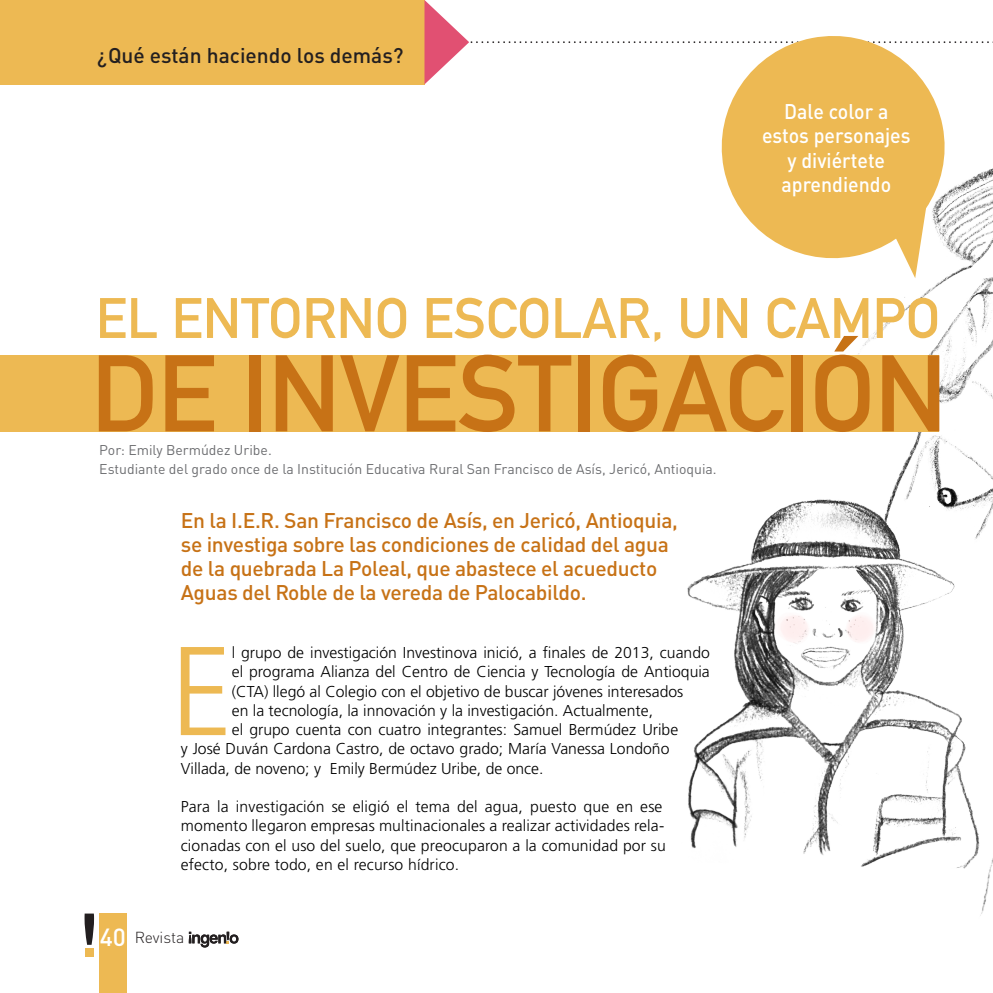
<style>
.page{position:relative;width:993px;height:993px;background:#fff}
.page>*{position:absolute;margin:0;border:0;box-sizing:border-box;transform-origin:0 0}
.TEXTO_CORRIDO{font:300 126px "Frutiger LT Std";color:#edb953}
.BASE_TÍTULO{font:106.75px "DIN Mittelschrift Std";letter-spacing:-.005em;color:#c77216}
.BASE_TÍTULO-2{font:56px "DIN Mittelschrift Std";color:#edb953}
.ENTRADILLA{font:500 21px/24px "DIN Pro";letter-spacing:-.015em;color:#c77216}
.QR{font:500 21px/24.5px "DIN Pro";color:#fff;text-align:center;scale:.93 1}
.t1{font:500 21px "DIN Pro";color:#231f20}
.TEXTO_CORRIDO-2{font:300 15.75px/19.2px "Frutiger LT Std";color:#000}
.t2{font:300 15.75px "DIN Pro";letter-spacing:-.005em;color:#231f20}
.AUTOR{font:14px "DIN Pro";color:#6c6d70}
.s1{font-weight:500;font-size:24.5px;color:#fff}
</style>
<div class="page">
<div style="left:99px;top:913px;width:27px;height:79px;background:#edb953"></div>
<div style="left:85px;top:948px;width:9px;height:8px;background:#edb953"></div>
<svg style="left:84px;top:913px;width:10px;height:31px"></svg>
<svg style="left:189px;top:931px;width:49px;height:16px"></svg>
<svg style="left:0;top:0;width:993px;height:84px"></svg>
<img style="left:858px;top:62px;width:134px;height:455px">
<div style="left:0;top:355px;width:938px;height:77px;background:#edb953"></div>
<img style="left:980px;top:860px;width:12px;height:56px">
<img style="left:687px;top:466px;width:301px;height:406px">
<svg style="left:711px;top:26px;width:242px;height:242px;fill:#edb953"></svg>
<svg style="left:882px;top:171px;width:49px;height:107px"></svg>
<h3 class="t1" style="left:97px;top:39px;width:308px">¿Qué están haciendo los demás?</h3>
<p class="QR" style="left:761px;top:97px;width:161px">Dale color a estos personajes y diviértete aprendiendo</p>
<p class="BASE_TÍTULO-2" style="left:96px;top:285px;width:845px">EL ENTORNO ESCOLAR, UN CAMPO</p>
<p class="BASE_TÍTULO" style="left:91px;top:331px;width:857px">DE INVESTIGACIÓN</p>
<p class="AUTOR" style="left:99px;top:438px;width:174px">Por: Emily Bermúdez Uribe.</p>
<p class="AUTOR" style="left:99px;top:458px;width:618px">Estudiante del grado once de la Institución Educativa Rural San Francisco de Asís, Jericó, Antioquia.</p>
<p class="ENTRADILLA" style="left:181px;top:506px;width:498px">En la I.E.R. San Francisco de Asís, en Jericó, Antioquia, se investiga sobre las condiciones de calidad del agua de la quebrada La Poleal, que abastece el acueducto Aguas del Roble de la vereda de Palocabildo.</p>
<p class="TEXTO_CORRIDO" style="left:170px;top:620px;width:65px">E</p>
<p class="TEXTO_CORRIDO-2" style="left:232px;top:643px;width:479px;text-align:justify">l grupo de investigación Investinova inició, a finales de 2013, cuando el programa Alianza del Centro de Ciencia y Tecnología de Antioquia (CTA) llegó al Colegio con el objetivo de buscar jóvenes interesados</p>
<p class="TEXTO_CORRIDO-2" style="left:232px;top:700px;width:422px">en la tecnología, la innovación y la investigación. Actualmente,</p>
<p class="TEXTO_CORRIDO-2" style="left:181px;top:720px;width:499px;text-indent:51px">el grupo cuenta con cuatro integrantes: Samuel Bermúdez Uribe y José Duván Cardona Castro, de octavo grado; María Vanessa Londoño<br>Villada, de noveno; y Emily Bermúdez Uribe, de once.</p>
<p class="TEXTO_CORRIDO-2" style="left:181px;top:797px;width:486px">Para la investigación se eligió el tema del agua, puesto que en ese momento llegaron empresas multinacionales a realizar actividades rela&shy;cionadas con el uso del suelo, que preocuparon a la comunidad por su efecto, sobre todo, en el recurso hídrico.</p>
<p class="t2" style="left:100px;top:924px;width:86px"><span class="s1">40</span> Revista</p>
</div>
